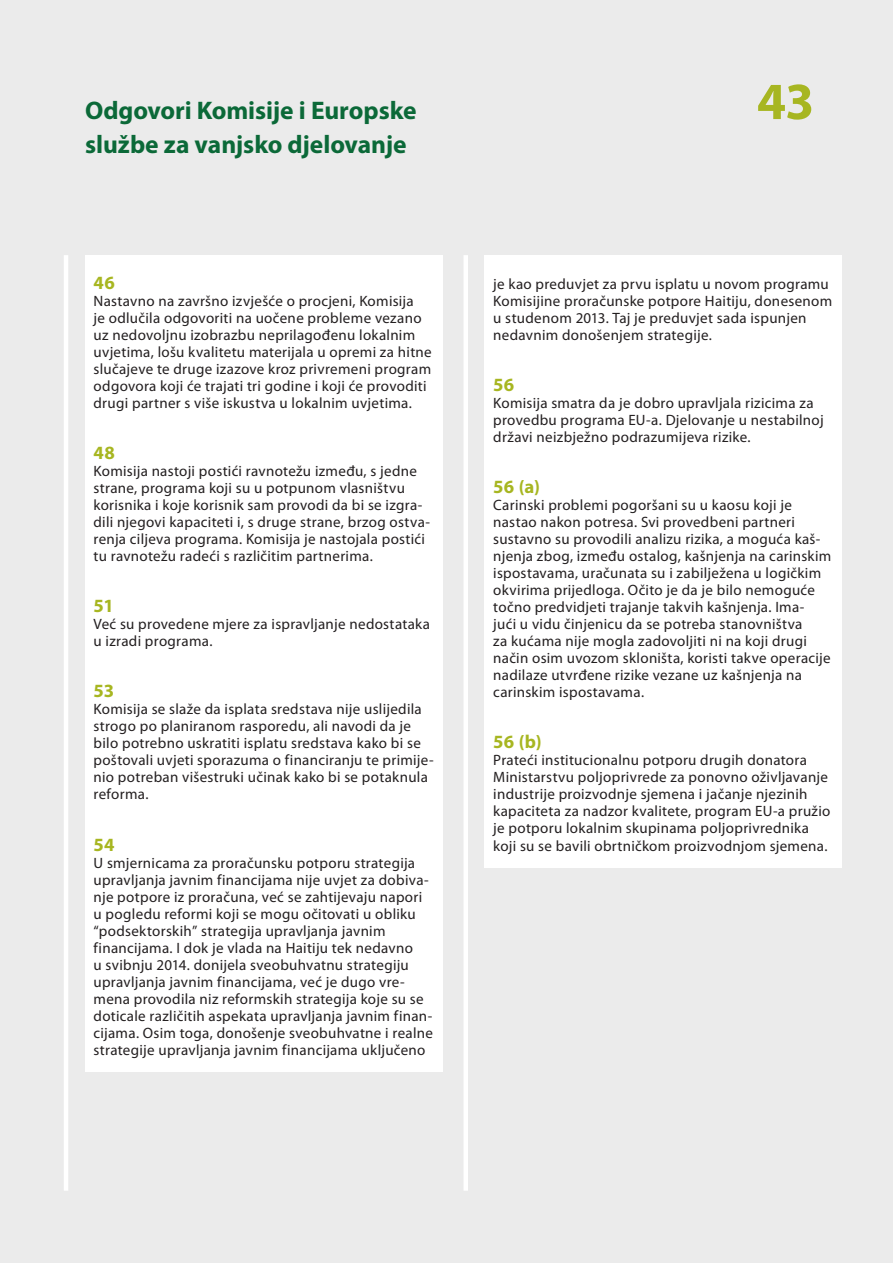
<style>
.page{position:relative;width:893px;height:1263px;background:#ebebeb}
.page>*{position:absolute;margin:0;border:0;box-sizing:border-box;transform-origin:0 0}
.t1{font:700 52.5px "Myriad Pro";color:#a7b621}
.t2{font:700 25.5px/34px "Myriad Pro";letter-spacing:-.005em;color:#0b6938}
.K_03_-_REP_CHIFFRE{font:700 18.75px "Myriad Pro";letter-spacing:.01em;color:#a7b621}
.K_04_-_REP_TEXTE_COU{font:15px/17px "Myriad Pro";letter-spacing:.02em;color:#231f20}
</style>
<div class="page">
<hr style="left:64px;top:255px;width:4px;height:936px;background:#fff">
<div style="left:463px;top:255px;width:5px;height:936px;background:#fff"></div>
<div style="left:485px;top:255px;width:357px;height:612px;background:#fff"></div>
<div style="left:85px;top:255px;width:357px;height:816px;background:#fff"></div>
<h2 class="t2" style="left:85px;top:93px;width:333px">Odgovori Komisije i Europske službe za vanjsko djelovanje</h2>
<p class="K_03_-_REP_CHIFFRE" style="left:94px;top:271px;width:23px">46</p>
<p class="K_04_-_REP_TEXTE_COU" style="left:94px;top:292px;width:340px">Nastavno na završno izvješće o procjeni, Komisija<br>je odlučila odgovoriti na uočene probleme vezano uz nedovoljnu izobrazbu neprilagođenu lokalnim uvjetima, lošu kvalitetu materijala u opremi za hitne slučajeve te druge izazove kroz privremeni program odgovora koji će trajati tri godine i koji će provoditi drugi partner s više iskustva u lokalnim uvjetima.</p>
<p class="K_03_-_REP_CHIFFRE" style="left:94px;top:441px;width:23px">48</p>
<p class="K_04_-_REP_TEXTE_COU" style="left:94px;top:462px;width:338px">Komisija nastoji postići ravnotežu između, s jedne strane, programa koji su u potpunom vlasništvu korisnika i koje korisnik sam provodi da bi se izgra‑ dili njegovi kapaciteti i, s druge strane, brzog ostva‑ renja ciljeva programa. Komisija je nastojala postići tu ravnotežu radeći s različitim partnerima.</p>
<p class="K_03_-_REP_CHIFFRE" style="left:94px;top:594px;width:22px">51</p>
<p class="K_04_-_REP_TEXTE_COU" style="left:94px;top:616px;width:338px">Već su provedene mjere za ispravljanje nedostataka u izradi programa.</p>
<p class="K_03_-_REP_CHIFFRE" style="left:94px;top:679px;width:22px">53</p>
<p class="K_04_-_REP_TEXTE_COU" style="left:94px;top:701px;width:342px">Komisija se slaže da isplata sredstava nije uslijedila strogo po planiranom rasporedu, ali navodi da je bilo potrebno uskratiti isplatu sredstava kako bi se poštovali uvjeti sporazuma o financiranju te primije‑ nio potreban višestruki učinak kako bi se potaknula reforma.</p>
<p class="K_03_-_REP_CHIFFRE" style="left:94px;top:832px;width:23px">54</p>
<p class="K_04_-_REP_TEXTE_COU" style="left:94px;top:854px;width:341px">U smjernicama za proračunsku potporu strategija upravljanja javnim financijama nije uvjet za dobiva‑ nje potpore iz proračuna, već se zahtijevaju napori u pogledu reformi koji se mogu očitovati u obliku “podsektorskih” strategija upravljanja javnim financijama. I dok je vlada na Haitiju tek nedavno<br>u svibnju 2014. donijela sveobuhvatnu strategiju upravljanja javnim financijama, već je dugo vre‑ mena provodila niz reformskih strategija koje su se doticale različitih aspekata upravljanja javnim finan‑ cijama. Osim toga, donošenje sveobuhvatne i realne strategije upravljanja javnim financijama uključeno</p>
<h1 class="t1" style="left:757px;top:67px;width:59px">43</h1>
<p class="K_04_-_REP_TEXTE_COU" style="left:493px;top:275px;width:341px">je kao preduvjet za prvu isplatu u novom programu Komisijine proračunske potpore Haitiju, donesenom u studenom 2013. Taj je preduvjet sada ispunjen nedavnim donošenjem strategije.</p>
<p class="K_03_-_REP_CHIFFRE" style="left:493px;top:373px;width:23px">56</p>
<p class="K_04_-_REP_TEXTE_COU" style="left:493px;top:394px;width:332px">Komisija smatra da je dobro upravljala rizicima za provedbu programa EU‑a. Djelovanje u nestabilnoj državi neizbježno podrazumijeva rizike.</p>
<p class="K_03_-_REP_CHIFFRE" style="left:493px;top:475px;width:48px">56 (a)</p>
<p class="K_04_-_REP_TEXTE_COU" style="left:493px;top:496px;width:340px">Carinski problemi pogoršani su u kaosu koji je nastao nakon potresa. Svi provedbeni partneri sustavno su provodili analizu rizika, a moguća kaš‑ njenja zbog, između ostalog, kašnjenja na carinskim ispostavama, uračunata su i zabilježena u logičkim okvirima prijedloga. Očito je da je bilo nemoguće točno predvidjeti trajanje takvih kašnjenja. Ima‑<br>jući u vidu činjenicu da se potreba stanovništva<br>za kućama nije mogla zadovoljiti ni na koji drugi način osim uvozom skloništa, koristi takve operacije nadilaze utvrđene rizike vezane uz kašnjenja na carinskim ispostavama.</p>
<p class="K_03_-_REP_CHIFFRE" style="left:493px;top:730px;width:50px">56 (b)</p>
<p class="K_04_-_REP_TEXTE_COU" style="left:493px;top:752px;width:339px">Prateći institucionalnu potporu drugih donatora Ministarstvu poljoprivrede za ponovno oživljavanje industrije proizvodnje sjemena i jačanje njezinih kapaciteta za nadzor kvalitete, program EU‑a pružio je potporu lokalnim skupinama poljoprivrednika koji su se bavili obrtničkom proizvodnjom sjemena.</p>
</div>
